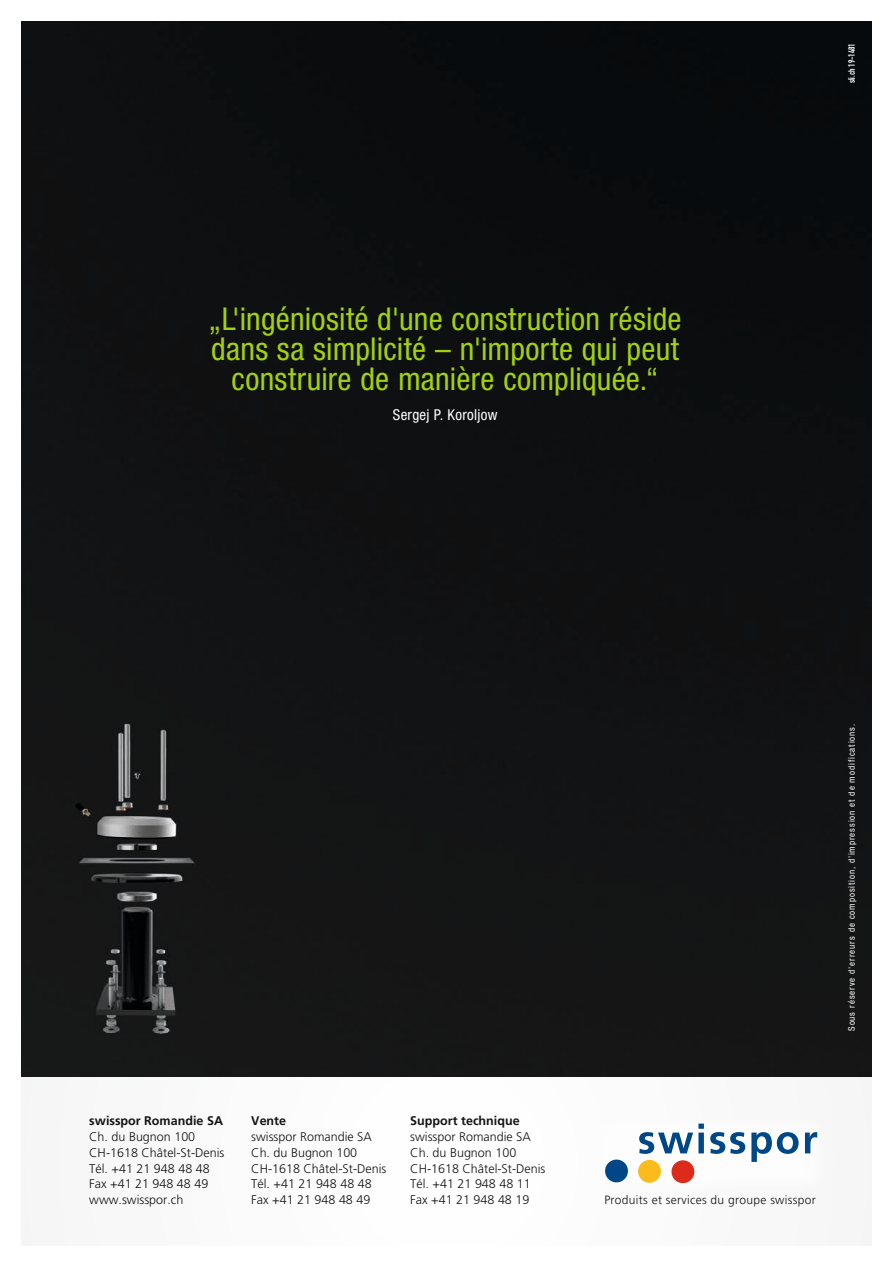
<style>
.page{position:relative;width:893px;height:1263px;background:#fff}
.page>*{position:absolute;margin:0;border:0;box-sizing:border-box;transform-origin:0 0}
.t1{font:condensed 31.5px/30px "Helvetica Neue LT Std";letter-spacing:.01em;color:#a3d20b;text-align:center}
.t2{font:condensed 15px "Helvetica Neue LT Std";letter-spacing:.02em;color:#fff}
.t3{font:300 12.6px "Frutiger LT Std";color:#131413}
.t4{font:700 12.6px "Frutiger LT Std";color:#131413}
.t5{font:300 12px "Frutiger LT Std";letter-spacing:.025em;color:#131413}
.t6{font:condensed 9px "Helvetica Neue LT Std";letter-spacing:.1em;color:#fff}
.t7{font:9px "DIN Engschrift Std";color:#fff}
</style>
<div class="page">
<div style="left:21px;top:1076px;width:851px;height:169px;background:#fbfbfb"></div>
<div style="left:21px;top:21px;width:851px;height:1055px;background:#101113"></div>
<div style="left:596px;top:1114px;width:231px;height:79px;background:#fff"></div>
<svg style="left:639px;top:1123px;width:65px;height:31px"></svg>
<svg style="left:710px;top:1132px;width:35px;height:22px"></svg>
<svg style="left:751px;top:1132px;width:48px;height:30px"></svg>
<svg style="left:805px;top:1132px;width:12px;height:21px"></svg>
<div style="left:605px;top:1159px;width:23px;height:23px;background:#004787;border-radius:50%"></div>
<div style="left:638px;top:1160px;width:23px;height:23px;background:#fcbb1d;border-radius:50%"></div>
<div style="left:671px;top:1160px;width:23px;height:23px;background:#dc2a1b;border-radius:50%"></div>
<h1 class="t1" style="left:209px;top:304px;width:474px">„L'ingéniosité d'une construction réside dans sa simplicité – n'importe qui peut construire de manière compliquée.“</h1>
<p class="t2" style="left:393px;top:406px;width:106px">Sergej P. Koroljow</p>
<p class="t7" style="left:846px;top:83px;width:42px;rotate:-90deg">sli.ch 19-1481</p>
<p class="t4" style="left:89px;top:1113px;width:135px">swisspor Romandie SA</p>
<p class="t4" style="left:251px;top:1113px;width:36px">Vente</p>
<p class="t4" style="left:410px;top:1113px;width:111px">Support technique</p>
<p class="t3" style="left:89px;top:1129px;width:107px">Ch. du Bugnon 100</p>
<p class="t3" style="left:251px;top:1129px;width:122px">swisspor Romandie SA</p>
<p class="t3" style="left:410px;top:1129px;width:122px">swisspor Romandie SA</p>
<p class="t3" style="left:89px;top:1145px;width:137px">CH-1618 Châtel-St-Denis</p>
<p class="t3" style="left:251px;top:1145px;width:107px">Ch. du Bugnon 100</p>
<p class="t3" style="left:410px;top:1145px;width:107px">Ch. du Bugnon 100</p>
<p class="t3" style="left:89px;top:1161px;width:122px">Tél. +41 21 948 48 48</p>
<p class="t3" style="left:251px;top:1161px;width:137px">CH-1618 Châtel-St-Denis</p>
<p class="t3" style="left:410px;top:1161px;width:137px">CH-1618 Châtel-St-Denis</p>
<p class="t3" style="left:89px;top:1177px;width:121px">Fax +41 21 948 48 49</p>
<p class="t3" style="left:251px;top:1177px;width:122px">Tél. +41 21 948 48 48</p>
<p class="t3" style="left:410px;top:1177px;width:122px">Tél. +41 21 948 48 11</p>
<p class="t3" style="left:89px;top:1192px;width:96px">www.swisspor.ch</p>
<p class="t3" style="left:251px;top:1192px;width:121px">Fax +41 21 948 48 49</p>
<p class="t3" style="left:410px;top:1192px;width:121px">Fax +41 21 948 48 19</p>
<p class="t6" style="left:846px;top:1031px;width:308px;rotate:-90deg">Sous réserve d'erreurs de composition, d'impression et de modifications.</p>
<p class="t5" style="left:604px;top:1193px;width:213px">Produits et services du groupe swisspor</p>
</div>
